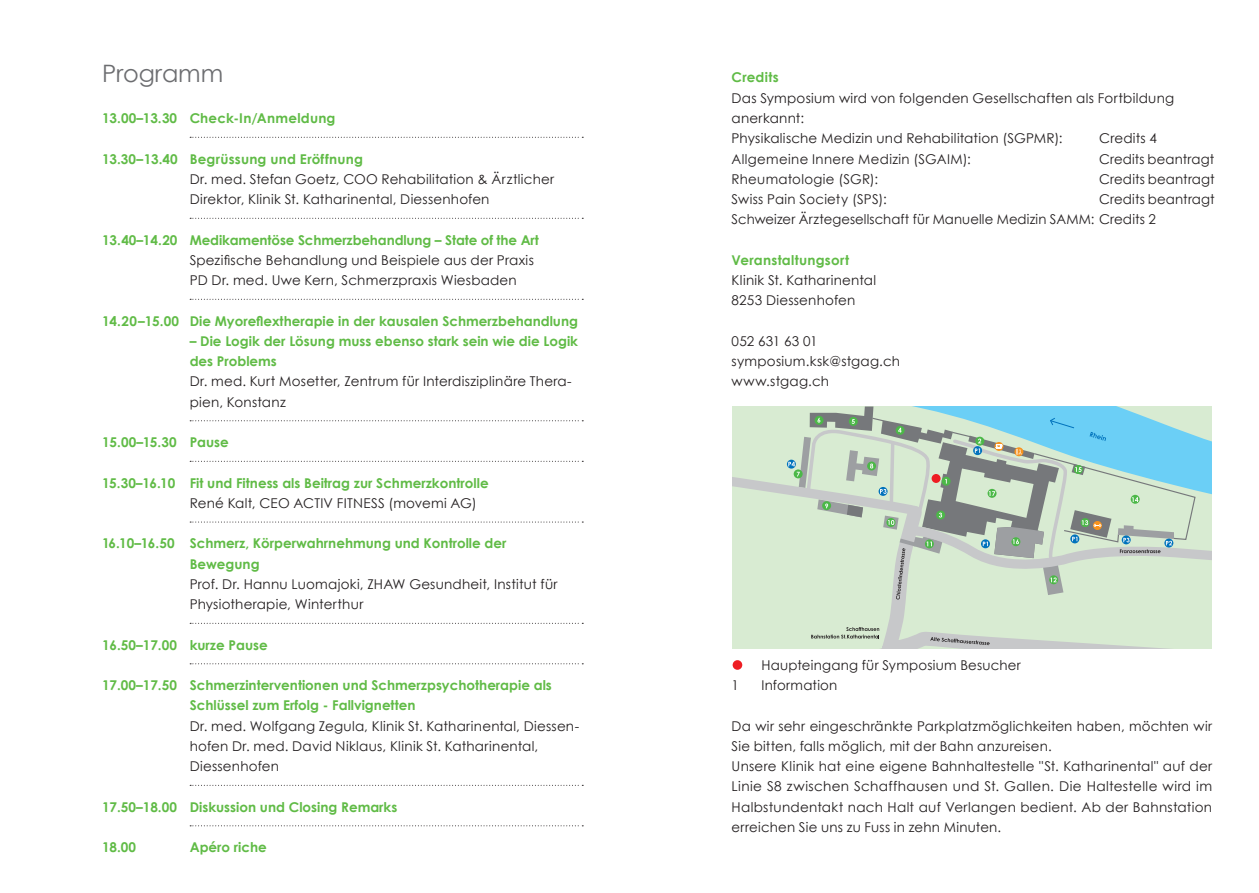
<style>
.page{position:relative;width:1259px;height:893px;background:#fff}
.page>*{position:absolute;margin:0;border:0;box-sizing:border-box;transform-origin:0 0}
.t1{font:24px "Century Gothic";letter-spacing:-.005em;color:#6c6d70}
.t2{font:13.5px/20.2px "Century Gothic";letter-spacing:.02em;color:#231f20}
.t3{font:700 13.5px/20.2px "Century Gothic";color:#60bb46}
.t4{font:700 13.5px "Century Gothic";letter-spacing:.02em;color:#60bb46}
.s1{color:#ee1d23}
</style>
<div class="page">
<svg style="left:190px;top:137px;width:393px;height:1px"></svg>
<svg style="left:190px;top:218px;width:393px;height:1px"></svg>
<svg style="left:190px;top:299px;width:393px;height:1px"></svg>
<svg style="left:190px;top:420px;width:393px;height:1px"></svg>
<svg style="left:190px;top:461px;width:393px;height:1px"></svg>
<svg style="left:190px;top:522px;width:393px;height:1px"></svg>
<svg style="left:190px;top:623px;width:393px;height:1px"></svg>
<svg style="left:190px;top:663px;width:393px;height:1px"></svg>
<svg style="left:190px;top:785px;width:393px;height:1px"></svg>
<svg style="left:190px;top:825px;width:393px;height:1px"></svg>
<div style="left:732px;top:406px;width:479px;height:243px;background:#d8ebd2"></div>
<svg style="left:887px;top:599px;width:283px;height:50px"></svg>
<svg style="left:930px;top:637px;width:59px;height:8px"></svg>
<svg style="left:811px;top:627px;width:94px;height:22px"></svg>
<svg style="left:732px;top:406px;width:479px;height:193px"></svg>
<div style="left:732px;top:660px;width:10px;height:10px;background:#ee1d23;border-radius:50%"></div>
<h1 class="t1" style="left:102px;top:57px;width:123px">Programm</h1>
<p class="t3" style="left:190px;top:107px;width:147px">Check-In/Anmeldung</p>
<p class="t3" style="left:190px;top:148px;width:175px">Begrüssung und Eröffnung</p>
<p class="t2" style="left:190px;top:169px;width:366px">Dr. med. Stefan Goetz, COO Rehabilitation &amp; Ärztlicher<br>Direktor, Klinik St. Katharinental, Diessenhofen</p>
<p class="t3" style="left:190px;top:229px;width:350px">Medikamentöse Schmerzbehandlung – State of the Art</p>
<p class="t2" style="left:190px;top:250px;width:346px">Spezifische Behandlung und Beispiele aus der Praxis<br>PD Dr. med. Uwe Kern, Schmerzpraxis Wiesbaden</p>
<p class="t3" style="left:190px;top:310px;width:390px">Die Myoreflextherapie in der kausalen Schmerzbehandlung</p>
<p class="t3" style="left:190px;top:330px;width:390px">– Die Logik der Lösung muss ebenso stark sein wie die Logik des Problems</p>
<p class="t2" style="left:190px;top:371px;width:383px">Dr. med. Kurt Mosetter, Zentrum für Interdisziplinäre Thera&shy;pien, Konstanz</p>
<p class="t3" style="left:190px;top:431px;width:41px">Pause</p>
<p class="t3" style="left:190px;top:472px;width:300px">Fit und Fitness als Beitrag zur Schmerzkontrolle</p>
<p class="t2" style="left:190px;top:493px;width:289px">René Kalt, CEO ACTIV FITNESS (movemi AG)</p>
<p class="t3" style="left:190px;top:533px;width:318px">Schmerz, Körperwahrnehmung und Kontrolle der<br>Bewegung</p>
<p class="t2" style="left:190px;top:574px;width:369px">Prof. Dr. Hannu Luomajoki, ZHAW Gesundheit, Institut für<br>Physiotherapie, Winterthur</p>
<p class="t3" style="left:190px;top:634px;width:80px">kurze Pause</p>
<p class="t3" style="left:190px;top:674px;width:364px">Schmerzinterventionen und Schmerzpsychotherapie als<br>Schlüssel zum Erfolg - Fallvignetten</p>
<p class="t2" style="left:190px;top:715px;width:391px">Dr. med. Wolfgang Zegula, Klinik St. Katharinental, Diessen&shy;hofen Dr. med. David Niklaus, Klinik St. Katharinental,<br>Diessenhofen</p>
<p class="t3" style="left:190px;top:796px;width:209px">Diskussion und Closing Remarks</p>
<p class="t3" style="left:190px;top:836px;width:79px">Apéro riche</p>
<p class="t3" style="left:102px;top:107px;width:77px">13.00–13.30</p>
<p class="t3" style="left:102px;top:148px;width:77px">13.30–13.40</p>
<p class="t3" style="left:102px;top:229px;width:77px">13.40–14.20</p>
<p class="t3" style="left:102px;top:310px;width:78px">14.20–15.00</p>
<p class="t3" style="left:102px;top:431px;width:76px">15.00–15.30</p>
<p class="t3" style="left:102px;top:472px;width:75px">15.30–16.10</p>
<p class="t3" style="left:102px;top:533px;width:74px">16.10–16.50</p>
<p class="t3" style="left:102px;top:634px;width:76px">16.50–17.00</p>
<p class="t3" style="left:102px;top:674px;width:76px">17.00–17.50</p>
<p class="t3" style="left:102px;top:796px;width:76px">17.50–18.00</p>
<p class="t3" style="left:102px;top:836px;width:36px">18.00</p>
<p class="t4" style="left:731px;top:67px;width:49px">Credits</p>
<p class="t2" style="left:731px;top:88px;width:444px">Das Symposium wird von folgenden Gesellschaften als Fortbildung anerkannt:<br>Physikalische Medizin und Rehabilitation (SGPMR):</p>
<p class="t2" style="left:1099px;top:128px;width:59px">Credits 4</p>
<p class="t2" style="left:731px;top:148px;width:241px">Allgemeine Innere Medizin (SGAIM):</p>
<p class="t2" style="left:1099px;top:148px;width:116px">Credits beantragt</p>
<p class="t2" style="left:731px;top:169px;width:148px">Rheumatologie (SGR):</p>
<p class="t2" style="left:1099px;top:169px;width:117px">Credits beantragt</p>
<p class="t2" style="left:731px;top:189px;width:157px">Swiss Pain Society (SPS):</p>
<p class="t2" style="left:731px;top:189px;width:485px;text-indent:367px">Credits beantragt<br>Schweizer Ärztegesellschaft für Manuelle Medizin SAMM: Credits 2</p>
<p class="t4" style="left:731px;top:250px;width:119px">Veranstaltungsort</p>
<p class="t2" style="left:731px;top:270px;width:146px">Klinik St. Katharinental<br>8253 Diessenhofen</p>
<p class="t2" style="left:731px;top:331px;width:170px">052 631 63 01 symposium.ksk@stgag.ch www.stgag.ch</p>
<p class="t2" style="left:731px;top:655px;width:291px"><span class="s1">•</span> Haupteingang für Symposium Besucher<br>1</p>
<p class="t2" style="left:761px;top:675px;width:78px">Information</p>
<p class="t2" style="left:731px;top:715px;width:482px">Da wir sehr eingeschränkte Parkplatzmöglichkeiten haben, möchten wir Sie bitten, falls möglich, mit der Bahn anzureisen.<br>Unsere Klinik hat eine eigene Bahnhaltestelle "St. Katharinental" auf der Linie S8 zwischen Schaffhausen und St. Gallen. Die Haltestelle wird im Halbstundentakt nach Halt auf Verlangen bedient. Ab der Bahnstation erreichen Sie uns zu Fuss in zehn Minuten.</p>
</div>
